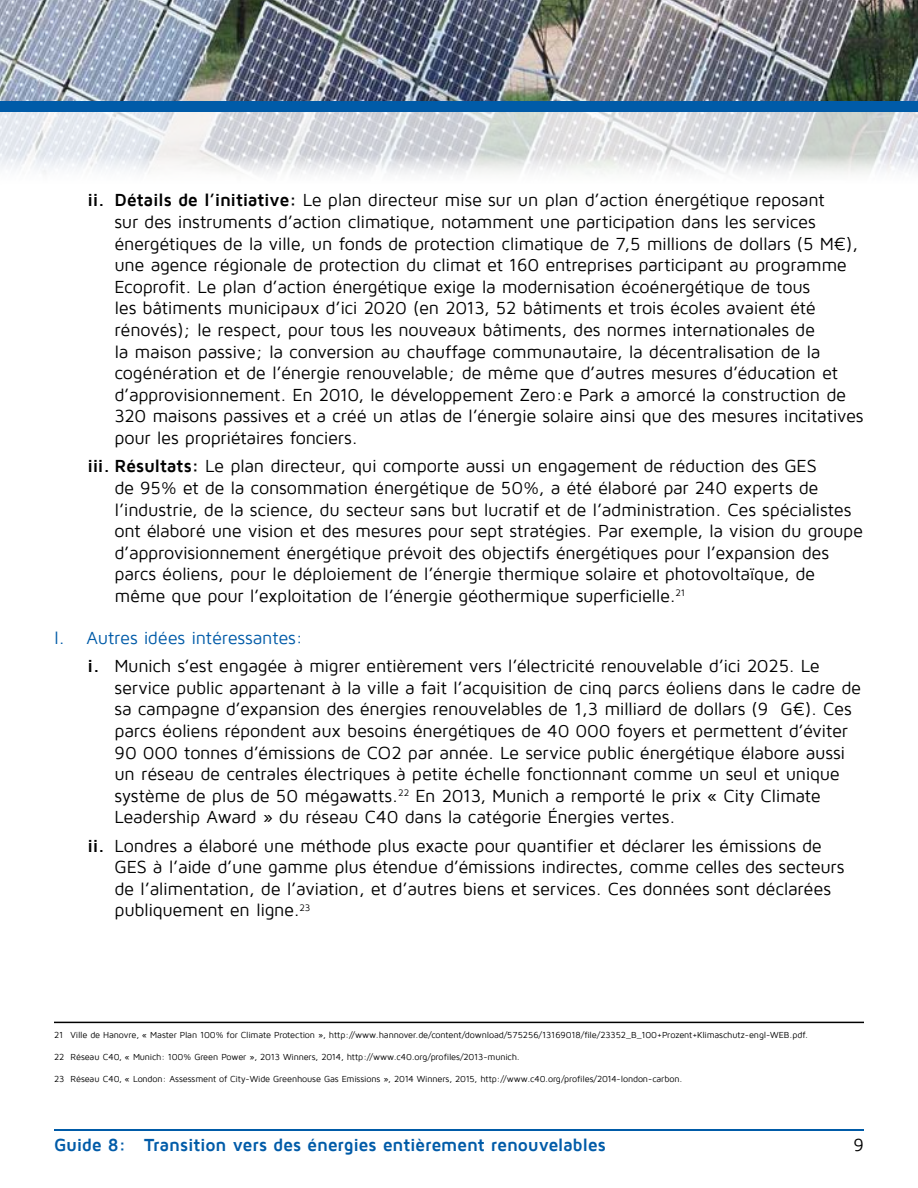
<style>
.page{position:relative;width:918px;height:1188px;background:#fff}
.page>*{position:absolute;margin:0;border:0;box-sizing:border-box;transform-origin:0 0}
.t1{font:18px/21.6px "Maven Pro";letter-spacing:-.015em;color:#000}
.t2{font:700 18px "Maven Pro";letter-spacing:-.015em;color:#005ba8}
.t3{font:9px "Maven Pro";letter-spacing:-.015em;color:#000}
.s1{font-weight:700}
.s2{color:#005ba8}
</style>
<div class="page">
<img style="left:0;top:0;width:918px;height:175px">
<hr style="left:54px;top:1130px;width:810px;height:1px;background:#005ba8">
<div style="left:0;top:101px;width:918px;height:11px;background:#005ba8"></div>
<hr style="left:54px;top:1022px;width:810px;height:1px;background:#000">
<p class="t1" style="left:114px;top:190px;width:751px;text-indent:-27px"><span class="s1">ii. Détails de l’initiative:</span> Le plan directeur mise sur un plan d’action énergétique reposant<br>sur des instruments d’action climatique, notamment une participation dans les services énergétiques de la ville, un fonds de protection climatique de 7,5 millions de dollars (5 M€), une agence régionale de protection du climat et 160 entreprises participant au programme Ecoprofit. Le plan d’action énergétique exige la modernisation écoénergétique de tous<br>les bâtiments municipaux d’ici 2020 (en 2013, 52 bâtiments et trois écoles avaient été rénovés); le respect, pour tous les nouveaux bâtiments, des normes internationales de<br>la maison passive; la conversion au chauffage communautaire, la décentralisation de la cogénération et de l’énergie renouvelable; de même que d’autres mesures d’éducation et d’approvisionnement. En 2010, le développement Zero:e Park a amorcé la construction de 320 maisons passives et a créé un atlas de l’énergie solaire ainsi que des mesures incitatives pour les propriétaires fonciers.</p>
<p class="t1" style="left:114px;top:456px;width:750px;text-indent:-27px"><span class="s1">iii. Résultats:</span> Le plan directeur, qui comporte aussi un engagement de réduction des GES<br>de 95% et de la consommation énergétique de 50%, a été élaboré par 240 experts de l’industrie, de la science, du secteur sans but lucratif et de l’administration. Ces spécialistes ont élaboré une vision et des mesures pour sept stratégies. Par exemple, la vision du groupe d’approvisionnement énergétique prévoit des objectifs énergétiques pour l’expansion des parcs éoliens, pour le déploiement de l’énergie thermique solaire et photovoltaïque, de même que pour l’exploitation de l’énergie géothermique superficielle.<sup>21</sup></p>
<p class="t1" style="left:87px;top:624px;width:734px;line-height:28.3px;text-indent:-33px"><span class="s2">l. Autres idées intéressantes:<br></span><span class="s1">i.</span> Munich s’est engagée à migrer entièrement vers l’électricité renouvelable d’ici 2025. Le</p>
<p class="t1" style="left:114px;top:677px;width:748px">service public appartenant à la ville a fait l’acquisition de cinq parcs éoliens dans le cadre de sa campagne d’expansion des énergies renouvelables de 1,3 milliard de dollars (9 G€). Ces parcs éoliens répondent aux besoins énergétiques de 40 000 foyers et permettent d’éviter 90 000 tonnes d’émissions de CO2 par année. Le service public énergétique élabore aussi un réseau de centrales électriques à petite échelle fonctionnant comme un seul et unique système de plus de 50 mégawatts.<sup>22</sup> En 2013, Munich a remporté le prix « City Climate Leadership Award » du réseau C40 dans la catégorie Énergies vertes.</p>
<p class="t1" style="left:114px;top:835px;width:732px;text-indent:-27px"><span class="s1">ii.</span> Londres a élaboré une méthode plus exacte pour quantifier et déclarer les émissions de GES à l’aide d’une gamme plus étendue d’émissions indirectes, comme celles des secteurs de l’alimentation, de l’aviation, et d’autres biens et services. Ces données sont déclarées publiquement en ligne.<sup>23</sup></p>
<p class="t3" style="left:54px;top:1030px;width:756px">21 Ville de Hanovre, « Master Plan 100% for Climate Protection », http://www.hannover.de/content/download/575256/13169018/file/23352_B_100+Prozent+Klimaschutz-engl-WEB.pdf.</p>
<p class="t3" style="left:54px;top:1052px;width:467px">22 Réseau C40, « Munich: 100% Green Power », 2013 Winners, 2014, http://www.c40.org/profiles/2013-munich.</p>
<p class="t3" style="left:54px;top:1074px;width:630px">23 Réseau C40, « London: Assessment of City-Wide Greenhouse Gas Emissions », 2014 Winners, 2015, http://www.c40.org/profiles/2014-london-carbon.</p>
<p class="t2" style="left:54px;top:1136px;width:553px">Guide 8: Transition vers des énergies entièrement renouvelables</p>
<p class="t1" style="left:853px;top:1135px;width:12px">9</p>
</div>
